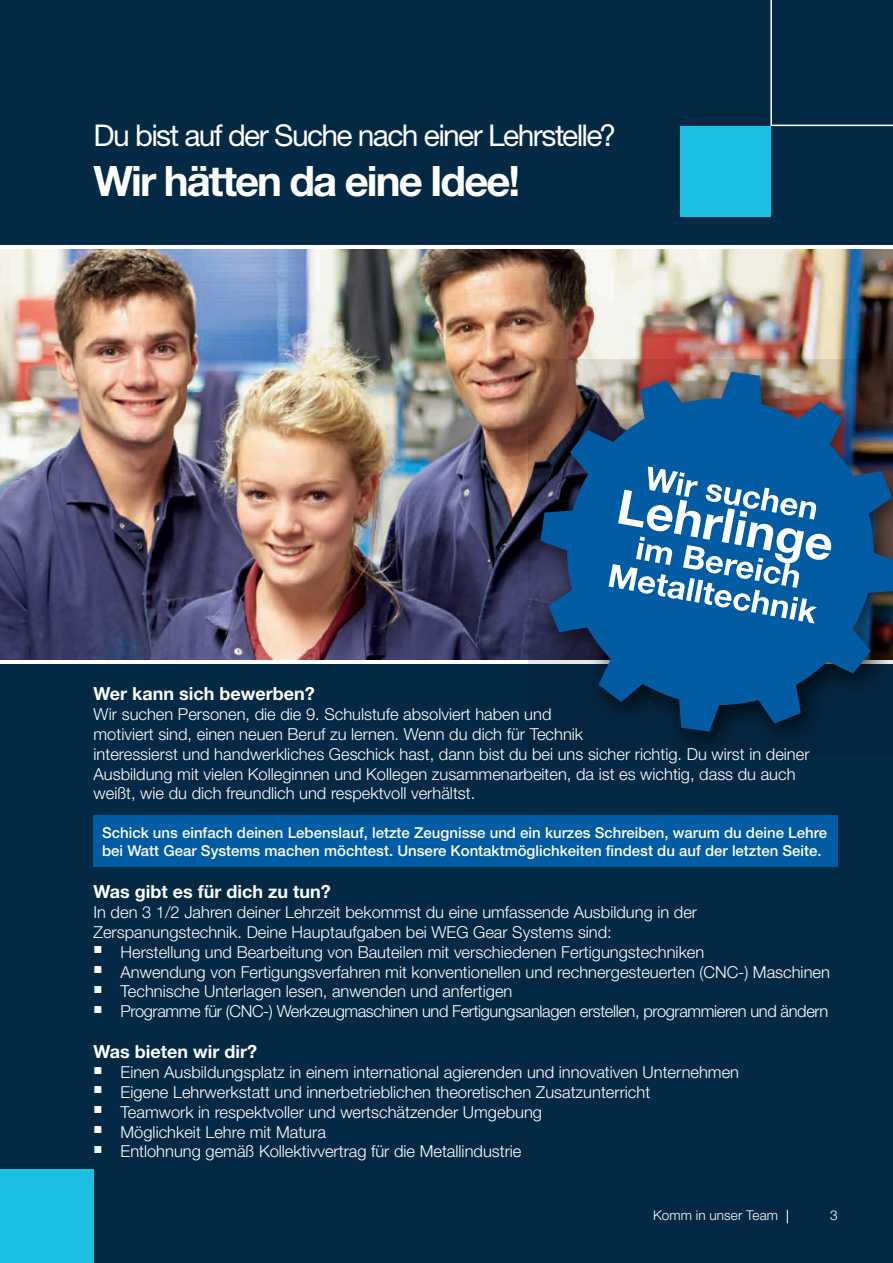
<style>
.page{position:relative;width:893px;height:1263px;background:#fff}
.page>*{position:absolute;margin:0;border:0;box-sizing:border-box;transform-origin:0 0}
.t1{font:700 42px "Helvetica Neue LT Pro";letter-spacing:-.05em;color:#fff}
.t2{font:30px "Helvetica Neue LT Pro";letter-spacing:-.055em;color:#fff}
.t3{font:700 18px "Helvetica Neue LT Pro";color:#fff}
.t4{font:300 16.5px/19.8px "Helvetica Neue LT Pro";color:#fff}
.t5{font:300 16.5px "Helvetica Neue LT Pro";letter-spacing:-.025em;color:#fff}
.t6{font:500 15px/18px "Helvetica Neue LT Pro";color:#fff}
.t7{font:300 13.5px "Helvetica Neue LT Pro";letter-spacing:.01em;color:#fff}
</style>
<div class="page">
<div style="left:0;top:0;width:893px;height:336px;background:#042945"></div>
<svg style="left:770px;top:0;width:123px;height:126px"></svg>
<div style="left:680px;top:126px;width:90px;height:90px;background:#1cbfdf"></div>
<div style="left:0;top:662px;width:893px;height:601px;background:#042945"></div>
<img style="left:0;top:248px;width:893px;height:412px">
<hr style="left:0;top:245px;width:893px;height:3px;background:#fff">
<hr style="left:0;top:660px;width:893px;height:4px;background:#fff">
<img style="left:528px;top:359px;width:365px;height:390px">
<img style="left:540px;top:372px;width:353px;height:360px">
<svg style="left:609px;top:466px;width:224px;height:157px"></svg>
<svg style="left:787px;top:1210px;width:1px;height:13px"></svg>
<div style="left:94px;top:816px;width:744px;height:51px;background:#015ca3"></div>
<div style="left:0;top:1170px;width:94px;height:93px;background:#1cbfdf"></div>
<h2 class="t2" style="left:94px;top:117px;width:524px">Du bist auf der Suche nach einer Lehrstelle?</h2>
<h1 class="t1" style="left:94px;top:155px;width:428px">Wir hätten da eine Idee!</h1>
<p class="t3" style="left:94px;top:683px;width:223px">Wer kann sich bewerben?</p>
<p class="t4" style="left:94px;top:704px;width:718px">Wir suchen Personen, die die 9. Schulstufe absolviert haben und<br>motiviert sind, einen neuen Beruf zu lernen. Wenn du dich für Technik<br>interessierst und handwerkliches Geschick hast, dann bist du bei uns sicher richtig. Du wirst in deiner Ausbildung mit vielen Kolleginnen und Kollegen zusammenarbeiten, da ist es wichtig, dass du auch weißt, wie du dich freundlich und respektvoll verhältst.</p>
<p class="t6" style="left:102px;top:823px;width:726px">Schick uns einfach deinen Lebenslauf, letzte Zeugnisse und ein kurzes Schreiben, warum du deine Lehre bei Watt Gear Systems machen möchtest. Unsere Kontaktmöglichkeiten findest du auf der letzten Seite.</p>
<p class="t3" style="left:94px;top:881px;width:239px">Was gibt es für dich zu tun?</p>
<p class="t4" style="left:94px;top:902px;width:605px">In den 3 1/2 Jahren deiner Lehrzeit bekommst du eine umfassende Ausbildung in der<br>Zerspanungstechnik. Deine Hauptaufgaben bei WEG Gear Systems sind:</p>
<p class="t4" style="left:94px;top:942px;width:612px"><sup>■</sup> Herstellung und Bearbeitung von Bauteilen mit verschiedenen Fertigungstechniken</p>
<p class="t4" style="left:94px;top:961px;width:738px"><sup>■</sup> Anwendung von Fertigungsverfahren mit konventionellen und rechnergesteuerten (CNC-) Maschinen</p>
<p class="t4" style="left:94px;top:981px;width:420px"><sup>■</sup> Technische Unterlagen lesen, anwenden und anfertigen</p>
<p class="t5" style="left:94px;top:1001px;width:736px"><sup>■</sup> Programme für (CNC-) Werkzeugmaschinen und Fertigungsanlagen erstellen, programmieren und ändern</p>
<p class="t3" style="left:94px;top:1040px;width:165px">Was bieten wir dir?</p>
<p class="t4" style="left:94px;top:1062px;width:647px"><sup>■</sup> Einen Ausbildungsplatz in einem international agierenden und innovativen Unternehmen</p>
<p class="t4" style="left:94px;top:1082px;width:558px"><sup>■</sup> Eigene Lehrwerkstatt und innerbetrieblichen theoretischen Zusatzunterricht</p>
<p class="t4" style="left:94px;top:1102px;width:450px"><sup>■</sup> Teamwork in respektvoller und wertschätzender Umgebung</p>
<p class="t4" style="left:94px;top:1121px;width:234px"><sup>■</sup> Möglichkeit Lehre mit Matura</p>
<p class="t4" style="left:94px;top:1141px;width:429px"><sup>■</sup> Entlohnung gemäß Kollektivvertrag für die Metallindustrie</p>
<p class="t7" style="left:653px;top:1207px;width:126px">Komm in unser Team</p>
<p class="t7" style="left:830px;top:1207px;width:9px">3</p>
</div>
